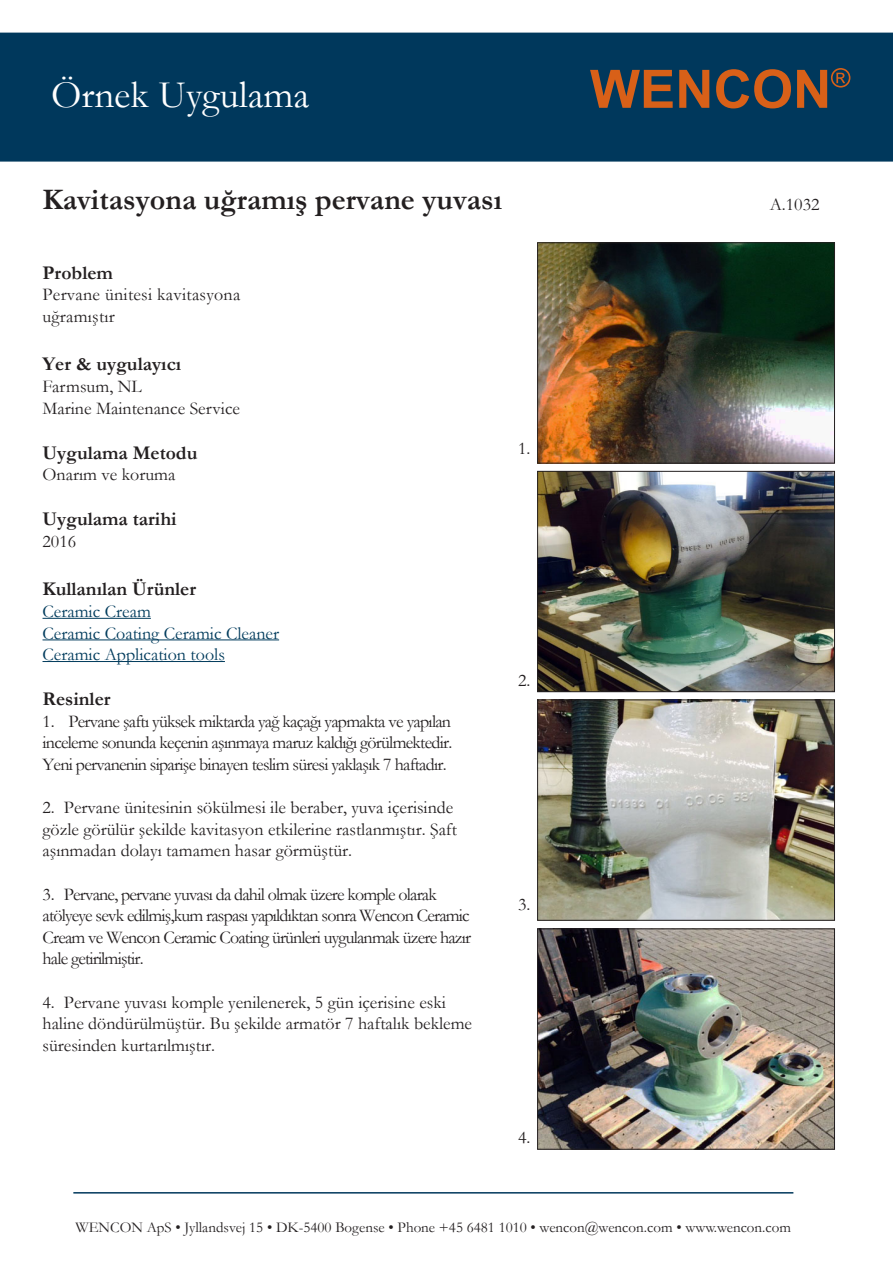
<style>
.page{position:relative;width:893px;height:1263px;background:#fff}
.page>*{position:absolute;margin:0;border:0;box-sizing:border-box;transform-origin:0 0}
.t1{font:39px "Garamond";color:#fff}
.Toptekst{font:700 30px "Garamond";color:#231f20}
.t2{font:700 19.5px "Garamond";color:#231f20}
.t3{font:700 19.5px "Garamond";color:#231f20}
.t4{font:18px/21.6px "Garamond";color:#231f20}
.t5{font:18px/21.6px "Garamond";letter-spacing:-.045em;color:#231f20}
.t6{font:18px/21.6px "Garamond";color:#003b5c}
.t7{font:15px "Garamond";color:#231f20}
.s1{font-style:inherit}
</style>
<div class="page">
<div style="left:0;top:33px;width:893px;height:129px;background:#00385c"></div>
<svg style="left:590px;top:70px;width:83px;height:38px;background:#724d37"></svg>
<svg style="left:679px;top:70px;width:30px;height:38px"></svg>
<svg style="left:716px;top:69px;width:75px;height:39px;background:#60493d"></svg>
<svg style="left:797px;top:68px;width:53px;height:40px;background:#5b483f"></svg>
<hr style="left:43px;top:661px;width:182px;height:1px;background:#003b5c">
<hr style="left:43px;top:639px;width:236px;height:1px;background:#003b5c">
<hr style="left:43px;top:618px;width:108px;height:1px;background:#003b5c">
<img style="left:539px;top:244px;width:294px;height:217px">
<div style="left:537px;top:242px;width:298px;height:221px;border:1px solid #231f20"></div>
<img style="left:539px;top:473px;width:294px;height:217px">
<div style="left:537px;top:471px;width:298px;height:221px;border:1px solid #231f20"></div>
<img style="left:539px;top:701px;width:294px;height:218px">
<div style="left:537px;top:699px;width:298px;height:222px;border:1px solid #231f20"></div>
<img style="left:539px;top:930px;width:294px;height:217px">
<div style="left:537px;top:928px;width:298px;height:221px;border:1px solid #231f20"></div>
<hr style="left:73px;top:1192px;width:720px;height:1px;background:#00385c">
<h1 class="t1" style="left:51px;top:74px;width:260px">Örnek Uygulama</h1>
<p class="Toptekst" style="left:43px;top:183px;width:461px">Kavitasyona uğramış pervane yuvası</p>
<p class="t4" style="left:770px;top:193px;width:51px">A.1032</p>
<p class="t3" style="left:43px;top:259px;width:72px">Problem</p>
<p class="t4" style="left:43px;top:284px;width:199px">Pervane ünitesi kavitasyona uğramıştır</p>
<p class="t2" style="left:43px;top:354px;width:140px">Yer <span class="s1">&amp;</span> uygulayıcı</p>
<p class="t4" style="left:43px;top:375px;width:199px">Farmsum, NL<br>Marine Maintenance Service</p>
<p class="t2" style="left:43px;top:442px;width:156px">Uygulama Metodu</p>
<p class="t4" style="left:43px;top:464px;width:134px">Onarım ve koruma</p>
<p class="t2" style="left:43px;top:509px;width:136px">Uygulama tarihi</p>
<p class="t4" style="left:43px;top:530px;width:35px">2016</p>
<p class="t2" style="left:43px;top:579px;width:155px">Kullanılan Ürünler</p>
<p class="t6" style="left:43px;top:600px;width:238px">Ceramic Cream<br>Ceramic Coating Ceramic Cleaner<br>Ceramic Application tools</p>
<p class="t2" style="left:43px;top:689px;width:69px">Resinler</p>
<p class="t4" style="left:43px;top:710px;width:411px;text-align:justify">1. Pervane şaftı yüksek miktarda yağ kaçağı yapmakta ve yapılan inceleme sonunda keçenin aşınmaya maruz kaldığı görülmektedir.<br>Yeni pervanenin siparişe binayen teslim süresi yaklaşık 7 haftadır.</p>
<p class="t4" style="left:43px;top:796px;width:416px">2. Pervane ünitesinin sökülmesi ile beraber, yuva içerisinde gözle görülür şekilde kavitasyon etkilerine rastlanmıştır. Şaft aşınmadan dolayı tamamen hasar görmüştür.</p>
<p class="t5" style="left:43px;top:883px;width:430px">3. Pervane, pervane yuvası da dahil olmak üzere komple olarak atölyeye sevk edilmiş,kum raspası yapıldıktan sonra Wencon Ceramic Cream ve Wencon Ceramic Coating ürünleri uygulanmak üzere hazır hale getirilmiştir.</p>
<p class="t4" style="left:43px;top:991px;width:431px">4. Pervane yuvası komple yenilenerek, 5 gün içerisine eski haline döndürülmüştür. Bu şekilde armatör 7 haftalık bekleme süresinden kurtarılmıştır.</p>
<p class="t4" style="left:518px;top:437px;width:14px">1.</p>
<p class="t4" style="left:518px;top:669px;width:14px">2.</p>
<p class="t4" style="left:518px;top:893px;width:14px">3.</p>
<p class="t4" style="left:518px;top:1126px;width:14px">4.</p>
<p class="t7" style="left:75px;top:1217px;width:717px">WENCON ApS • Jyllandsvej 15 • DK-5400 Bogense • Phone +45 6481 1010 • wencon@wencon.com • www.wencon.com</p>
</div>
